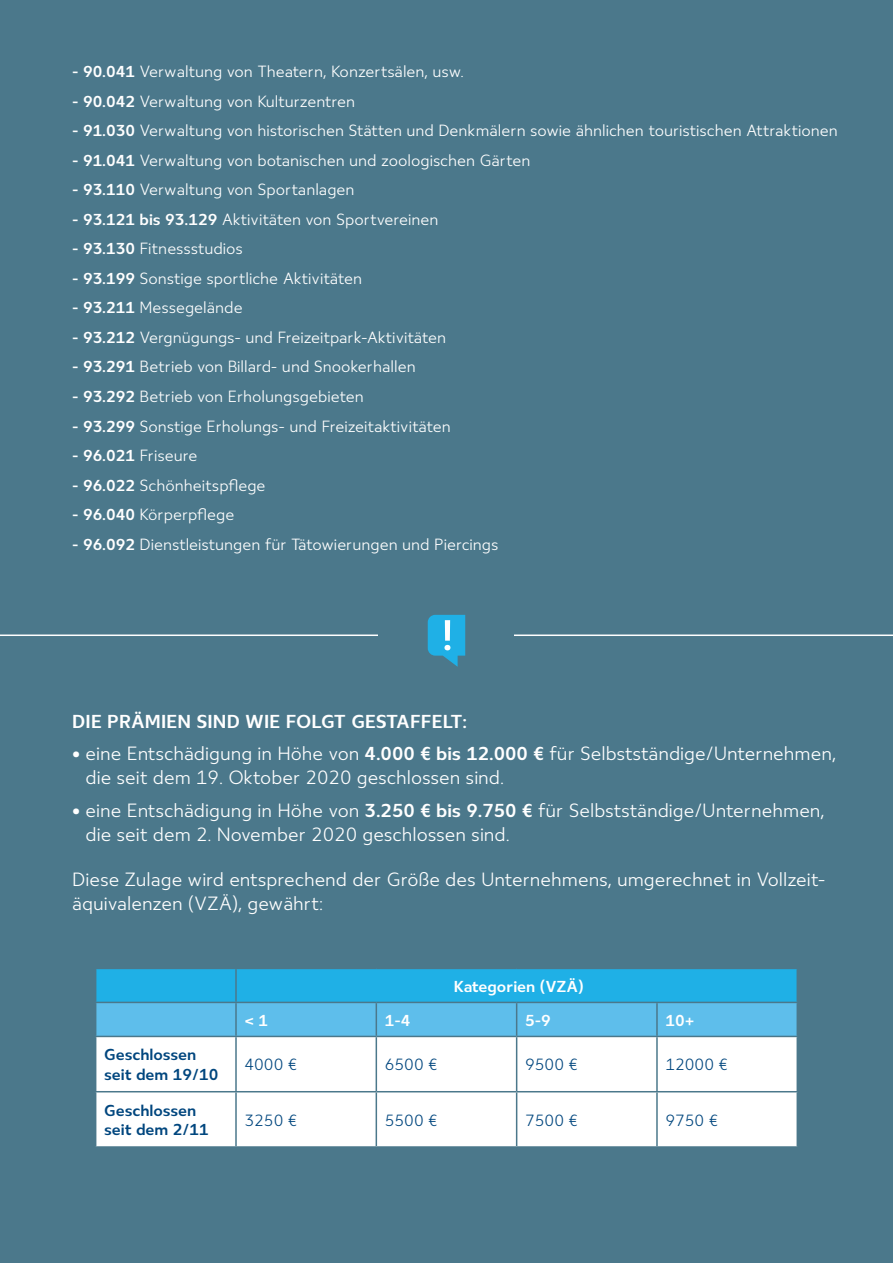
<style>
.page{position:relative;width:893px;height:1263px;background:#4b788b}
.page>*{position:absolute;margin:0;border:0;box-sizing:border-box;transform-origin:0 0}
.t1{font:19.5px/24px "Ostbe Sans Office";color:#fff}
.t2{font:700 19.5px "Ostbe Sans Office";letter-spacing:.005em;color:#fff}
.t3{font:16.5px "Ostbe Sans Office";color:#fff}
.t4{font:700 16.5px/19.8px "Ostbe Sans Office";color:#00467e}
.t5{font:16.5px "Ostbe Sans Office";color:#00467e}
.t6{font:700 16.5px "Ostbe Sans Office";color:#fff}
.s1{font-weight:700}
</style>
<div class="page">
<svg style="left:428px;top:615px;width:37px;height:52px"></svg>
<svg style="left:96px;top:969px;width:700px;height:67px;background:#3eb5e6"></svg>
<div style="left:96px;top:1037px;width:700px;height:109px;background:#fff"></div>
<hr style="left:235px;top:969px;width:2px;height:33px;background:#4b788b">
<hr style="left:95px;top:1002px;width:141px;height:1px;background:#4b788b">
<hr style="left:236px;top:1002px;width:140px;height:1px;background:#4b788b">
<hr style="left:235px;top:1003px;width:2px;height:33px;background:#4b788b">
<hr style="left:376px;top:1002px;width:141px;height:1px;background:#4b788b">
<hr style="left:376px;top:1003px;width:1px;height:33px;background:#4b788b">
<hr style="left:517px;top:1002px;width:140px;height:1px;background:#4b788b">
<hr style="left:516px;top:1003px;width:1px;height:33px;background:#4b788b">
<hr style="left:657px;top:1002px;width:141px;height:1px;background:#4b788b">
<hr style="left:656px;top:1003px;width:2px;height:33px;background:#4b788b">
<hr style="left:235px;top:1037px;width:2px;height:54px;background:#4b788b">
<hr style="left:376px;top:1037px;width:1px;height:54px;background:#4b788b">
<hr style="left:516px;top:1037px;width:1px;height:54px;background:#4b788b">
<hr style="left:656px;top:1037px;width:2px;height:54px;background:#4b788b">
<hr style="left:95px;top:1091px;width:141px;height:1px;background:#4b788b">
<hr style="left:236px;top:1091px;width:140px;height:1px;background:#4b788b">
<hr style="left:235px;top:1092px;width:2px;height:54px;background:#4b788b">
<hr style="left:376px;top:1091px;width:141px;height:1px;background:#4b788b">
<hr style="left:376px;top:1092px;width:1px;height:54px;background:#4b788b">
<hr style="left:517px;top:1091px;width:140px;height:1px;background:#4b788b">
<hr style="left:516px;top:1092px;width:1px;height:54px;background:#4b788b">
<hr style="left:657px;top:1091px;width:141px;height:1px;background:#4b788b">
<hr style="left:656px;top:1092px;width:2px;height:54px;background:#4b788b">
<p class="t3" style="left:72px;top:63px;width:393px"><span class="s1">- 90.041</span> Verwaltung von Theatern, Konzertsälen, usw.</p>
<p class="t3" style="left:72px;top:92px;width:284px"><span class="s1">- 90.042</span> Verwaltung von Kulturzentren</p>
<p class="t3" style="left:72px;top:122px;width:767px"><span class="s1">- 91.030</span> Verwaltung von historischen Stätten und Denkmälern sowie ähnlichen touristischen Attraktionen</p>
<p class="t3" style="left:72px;top:151px;width:460px"><span class="s1">- 91.041</span> Verwaltung von botanischen und zoologischen Gärten</p>
<p class="t3" style="left:72px;top:181px;width:284px"><span class="s1">- 93.110</span> Verwaltung von Sportanlagen</p>
<p class="t3" style="left:72px;top:210px;width:368px"><span class="s1">- 93.121 bis 93.129</span> Aktivitäten von Sportvereinen</p>
<p class="t3" style="left:72px;top:240px;width:172px"><span class="s1">- 93.130</span> Fitnessstudios</p>
<p class="t3" style="left:72px;top:269px;width:291px"><span class="s1">- 93.199</span> Sonstige sportliche Aktivitäten</p>
<p class="t3" style="left:72px;top:299px;width:172px"><span class="s1">- 93.211</span> Messegelände</p>
<p class="t3" style="left:72px;top:328px;width:375px"><span class="s1">- 93.212</span> Vergnügungs- und Freizeitpark-Aktivitäten</p>
<p class="t3" style="left:72px;top:358px;width:345px"><span class="s1">- 93.291</span> Betrieb von Billard- und Snookerhallen</p>
<p class="t3" style="left:72px;top:387px;width:293px"><span class="s1">- 93.292</span> Betrieb von Erholungsgebieten</p>
<p class="t3" style="left:72px;top:417px;width:380px"><span class="s1">- 93.299</span> Sonstige Erholungs- und Freizeitaktivitäten</p>
<p class="t3" style="left:72px;top:446px;width:127px"><span class="s1">- 96.021</span> Friseure</p>
<p class="t3" style="left:72px;top:476px;width:195px"><span class="s1">- 96.022</span> Schönheitspflege</p>
<p class="t3" style="left:72px;top:505px;width:164px"><span class="s1">- 96.040</span> Körperpflege</p>
<p class="t3" style="left:72px;top:535px;width:428px"><span class="s1">- 96.092</span> Dienstleistungen für Tätowierungen und Piercings</p>
<p class="t2" style="left:72px;top:710px;width:396px">DIE PRÄMIEN SIND WIE FOLGT GESTAFFELT:</p>
<p class="t1" style="left:86px;top:743px;width:752px;text-indent:-13px">• eine Entschädigung in Höhe von <span class="s1">4.000 € bis 12.000 €</span> für Selbstständige/Unternehmen, die seit dem 19. Oktober 2020 geschlossen sind.</p>
<p class="t1" style="left:86px;top:799px;width:740px;text-indent:-13px">• eine Entschädigung in Höhe von <span class="s1">3.250 € bis 9.750 €</span> für Selbstständige/Unternehmen, die seit dem 2. November 2020 geschlossen sind.</p>
<p class="t1" style="left:72px;top:868px;width:755px">Diese Zulage wird entsprechend der Größe des Unternehmens, umgerechnet in Vollzeit&shy;äquivalenzen (VZÄ), gewährt:</p>
<p class="t6" style="left:454px;top:977px;width:131px">Kategorien (VZÄ)</p>
<p class="t6" style="left:244px;top:1011px;width:25px">&lt; 1</p>
<p class="t6" style="left:385px;top:1011px;width:27px">1-4</p>
<p class="t6" style="left:525px;top:1011px;width:27px">5-9</p>
<p class="t6" style="left:665px;top:1011px;width:31px">10+</p>
<p class="t4" style="left:104px;top:1046px;width:116px">Geschlossen seit dem 19/10</p>
<p class="t5" style="left:244px;top:1056px;width:54px">4000 €</p>
<p class="t5" style="left:385px;top:1056px;width:54px">6500 €</p>
<p class="t5" style="left:525px;top:1056px;width:54px">9500 €</p>
<p class="t5" style="left:665px;top:1056px;width:64px">12000 €</p>
<p class="t4" style="left:104px;top:1101px;width:106px">Geschlossen seit dem 2/11</p>
<p class="t5" style="left:244px;top:1111px;width:54px">3250 €</p>
<p class="t5" style="left:385px;top:1111px;width:54px">5500 €</p>
<p class="t5" style="left:525px;top:1111px;width:54px">7500 €</p>
<p class="t5" style="left:665px;top:1111px;width:54px">9750 €</p>
</div>
